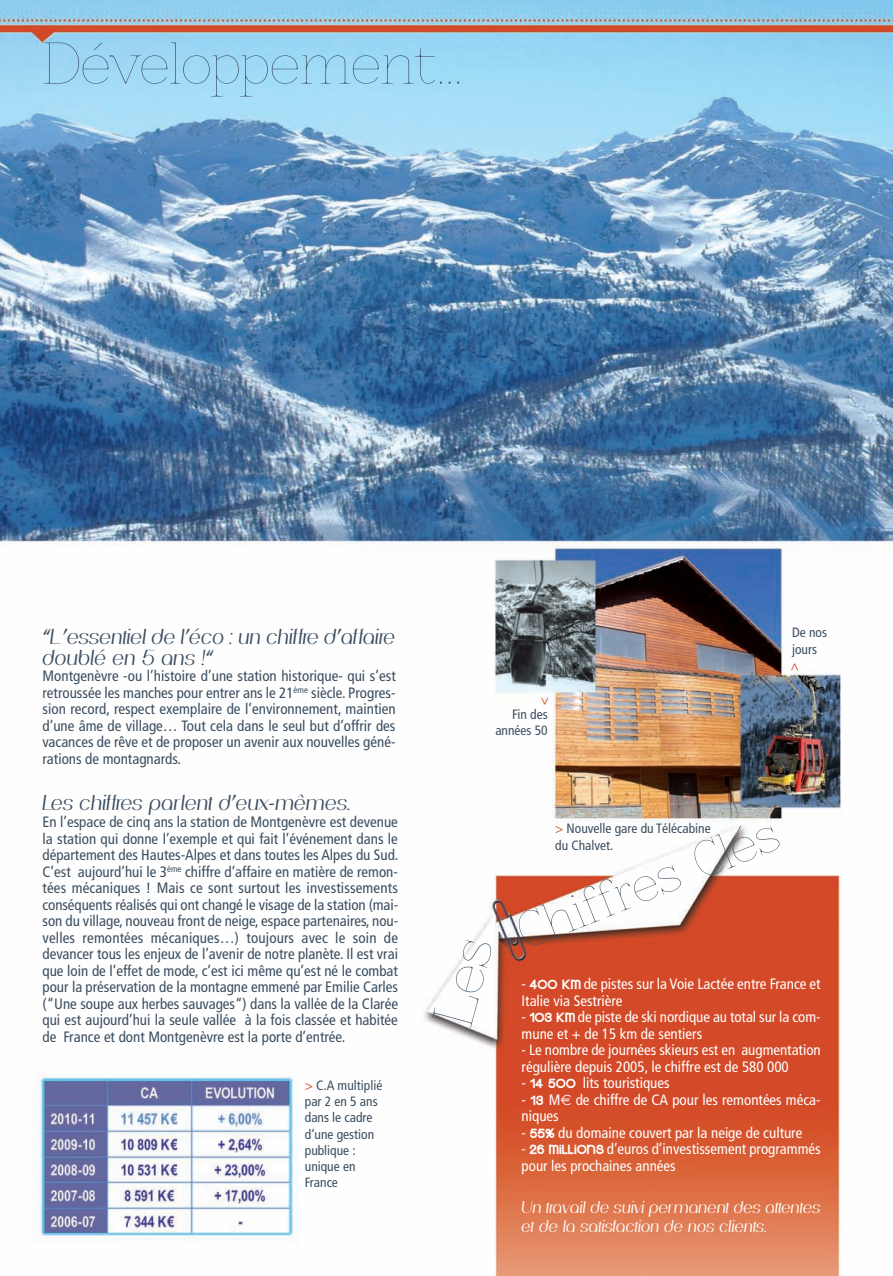
<style>
.page{position:relative;width:893px;height:1276px;background:#fff}
.page>*{position:absolute;margin:0;border:0;box-sizing:border-box;transform-origin:0 0}
.t1{font:54px "Znikomit";letter-spacing:-.01em;color:#3b4e60}
.t2{font:46.95px "Znikomit";color:#3b4e60}
.t3{font:italic 21px/21px "Passion Sans P Daf";color:#3b4e60}
.t4{font:italic 16.5px/19.8px "Passion Sans P Daf";color:#fff}
.t5{font:condensed 15px/16.5px "Frutiger";color:#3b4e60;text-align:justify}
.t6{font:condensed 15px/16.5px "Frutiger";color:#fff}
.t7{font:condensed 13.5px/16.2px "Frutiger";color:#3b4e60}
.t8{font:condensed 13.5px "Frutiger";color:#d24a27}
.s1{color:#d24a27}
.s2{font-family:"Kravitz Extra Thermal";font-stretch:normal}
</style>
<div class="page">
<img style="left:0;top:0;width:893px;height:1276px">
<svg style="left:561px;top:1094px;width:10px;height:11px"></svg>
<svg style="left:432px;top:938px;width:61px;height:90px"></svg>
<p class="t1" style="left:43px;top:33px;width:421px">Développement...</p>
<p class="t7" style="left:792px;top:626px;width:36px">De nos jours</p>
<p class="t8" style="left:788px;top:670px;width:10px;rotate:-90deg">&gt;</p>
<p class="t3" style="left:43px;top:626px;width:354px">“L’essentiel de l’éco : un chiffre d’affaire doublé en 5 ans !“</p>
<p class="t5" style="left:43px;top:669px;width:355px">Montgenèvre -ou l’histoire d’une station historique- qui s’est retroussée les manches pour entrer ans le 21<sup>ème</sup> siècle. Progres&shy;sion record, respect exemplaire de l’environnement, maintien d’une âme de village… Tout cela dans le seul but d’offrir des vacances de rêve et de proposer un avenir aux nouvelles géné&shy;rations de montagnards.</p>
<p class="t3" style="left:43px;top:792px;width:310px">Les chiffres parlent d’eux-mêmes.</p>
<p class="t5" style="left:43px;top:814px;width:357px">En l’espace de cinq ans la station de Montgenèvre est devenue la station qui donne l’exemple et qui fait l’événement dans le département des Hautes-Alpes et dans toutes les Alpes du Sud.<br>C’est aujourd’hui le 3<sup>éme</sup> chiffre d’affaire en matière de remon&shy;tées mécaniques ! Mais ce sont surtout les investissements conséquents réalisés qui ont changé le visage de la station (mai&shy;son du village, nouveau front de neige, espace partenaires, nou&shy;velles remontées mécaniques…) toujours avec le soin de devancer tous les enjeux de l’avenir de notre planète. Il est vrai que loin de l’effet de mode, c’est ici même qu’est né le combat pour la préservation de la montagne emmené par Emilie Carles (“Une soupe aux herbes sauvages“) dans la vallée de la Clarée qui est aujourd’hui la seule vallée à la fois classée et habitée de France et dont Montgenèvre est la porte d’entrée.</p>
<p class="t2" style="left:510px;top:909px;width:278px;rotate:-22deg">Chiffres Clés</p>
<p class="t7" style="left:305px;top:1078px;width:79px"><span class="s1">&gt;</span> C.A multiplié par 2 en 5 ans dans le cadre d’une gestion publique : unique en<br>France</p>
<p class="t8" style="left:552px;top:697px;width:10px;rotate:90deg">&gt;</p>
<p class="t7" style="left:495px;top:707px;width:54px;text-align:right">Fin des années 50</p>
<p class="t7" style="left:555px;top:821px;width:157px"><span class="s1">&gt;</span> Nouvelle gare du Télécabine du Chalvet.</p>
<p class="t6" style="left:522px;top:977px;width:301px">- <span class="s2">400 KM</span> de pistes sur la Voie Lactée entre France et<br>Italie via Sestrière</p>
<p class="t6" style="left:522px;top:1010px;width:300px">- <span class="s2">103 KM</span> de piste de ski nordique au total sur la com&shy;mune et + de 15 km de sentiers</p>
<p class="t6" style="left:522px;top:1043px;width:301px">- Le nombre de journées skieurs est en augmentation régulière depuis 2005, le chiffre est de 580 000</p>
<p class="t6" style="left:522px;top:1076px;width:150px">- <span class="s2">14 500</span> lits touristiques</p>
<p class="t6" style="left:522px;top:1092px;width:301px">- <span class="s2">13</span> M de chiffre de CA pour les remontées méca&shy;niques</p>
<p class="t6" style="left:522px;top:1125px;width:282px">- <span class="s2">55%</span> du domaine couvert par la neige de culture</p>
<p class="t6" style="left:522px;top:1142px;width:301px">- <span class="s2">26 MILLIONS</span> d’euros d’investissement programmés pour les prochaines années</p>
<p class="t4" style="left:522px;top:1196px;width:301px">Un travail de suivi permanent des attentes et de la satisfaction de nos clients.</p>
</div>
